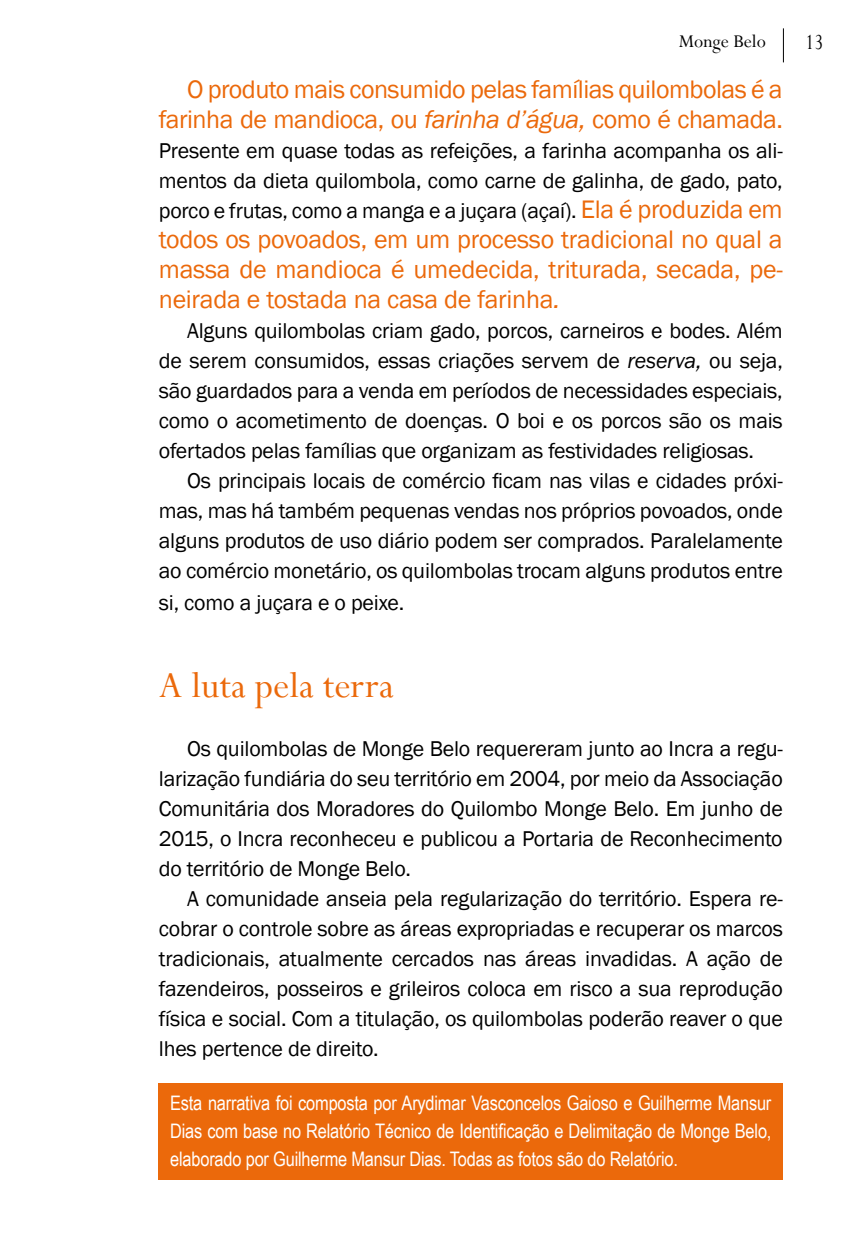
<style>
.page{position:relative;width:851px;height:1248px;background:#fff}
.page>*{position:absolute;margin:0;border:0;box-sizing:border-box;transform-origin:0 0}
.t1{font:40px "Perpetua";color:#eb690b}
.t2{font:26px/30px "Franklin Gothic";letter-spacing:-.02em;color:#eb690b;text-align:right}
.t3{font:24px "Perpetua";color:#000;scale:.8 1}
.t4{font:22px/30px "Franklin Gothic";letter-spacing:-.01em;color:#000;text-align:justify}
.t5{font:20px/28px "Arial Narrow";letter-spacing:-.01em;color:#fff;text-align:justify}
.t6{font:20px "Perpetua";color:#000}
.s1{font-style:italic}
.s2{font-size:26px;color:#eb690b}
</style>
<div class="page">
<hr style="left:782px;top:28px;width:1px;height:34px;background:#000">
<div style="left:159px;top:1083px;width:623px;height:96px;background:#eb690b"></div>
<p class="t6" style="left:678px;top:28px;width:88px">Monge Belo</p>
<p class="t3" style="left:805px;top:27px;width:23px">13</p>
<p class="t2" style="left:159px;top:74px;width:625px">O produto mais consumido pelas famílias quilombolas é a farinha de mandioca, ou <span class="s1">farinha d’água,</span> como é chamada.</p>
<p class="t4" style="left:159px;top:136px;width:625px">Presente em quase todas as refeições, a farinha acompanha os ali&shy;mentos da dieta quilombola, como carne de galinha, de gado, pato, porco e frutas, como a manga e a juçara (açaí). <span class="s2">Ela é produzida em</span></p>
<p class="t2" style="left:159px;top:224px;width:625px;text-align:justify">todos os povoados, em um processo tradicional no qual a massa de mandioca é umedecida, triturada, secada, pe&shy;neirada e tostada na casa de farinha<span class="s1">.</span></p>
<p class="t4" style="left:159px;top:316px;width:625px;text-indent:28px">Alguns quilombolas criam gado, porcos, carneiros e bodes. Além de serem consumidos, essas criações servem de <span class="s1">reserva,</span> ou seja, são guardados para a venda em períodos de necessidades especiais, como o acometimento de doenças. O boi e os porcos são os mais ofertados pelas famílias que organizam as festividades religiosas.</p>
<p class="t4" style="left:159px;top:466px;width:625px;text-indent:28px">Os principais locais de comércio ficam nas vilas e cidades próxi&shy;mas, mas há também pequenas vendas nos próprios povoados, onde alguns produtos de uso diário podem ser comprados. Paralelamente ao comércio monetário, os quilombolas trocam alguns produtos entre si, como a juçara e o peixe.</p>
<h1 class="t1" style="left:159px;top:660px;width:236px">A luta pela terra</h1>
<p class="t4" style="left:159px;top:733px;width:625px;text-indent:28px">Os quilombolas de Monge Belo requereram junto ao Incra a regu&shy;larização fundiária do seu território em 2004, por meio da Associação Comunitária dos Moradores do Quilombo Monge Belo. Em junho de 2015, o Incra reconheceu e publicou a Portaria de Reconhecimento do território de Monge Belo.</p>
<p class="t4" style="left:159px;top:883px;width:625px;text-indent:28px">A comunidade anseia pela regularização do território. Espera re&shy;cobrar o controle sobre as áreas expropriadas e recuperar os marcos tradicionais, atualmente cercados nas áreas invadidas. A ação de fazendeiros, posseiros e grileiros coloca em risco a sua reprodução física e social. Com a titulação, os quilombolas poderão reaver o que lhes pertence de direito.</p>
<p class="t5" style="left:170px;top:1087px;width:602px">Esta narrativa foi composta por Arydimar Vasconcelos Gaioso e Guilherme Mansur Dias com base no Relatório Técnico de Identificação e Delimitação de Monge Belo, elaborado por Guilherme Mansur Dias. Todas as fotos são do Relatório.</p>
</div>
